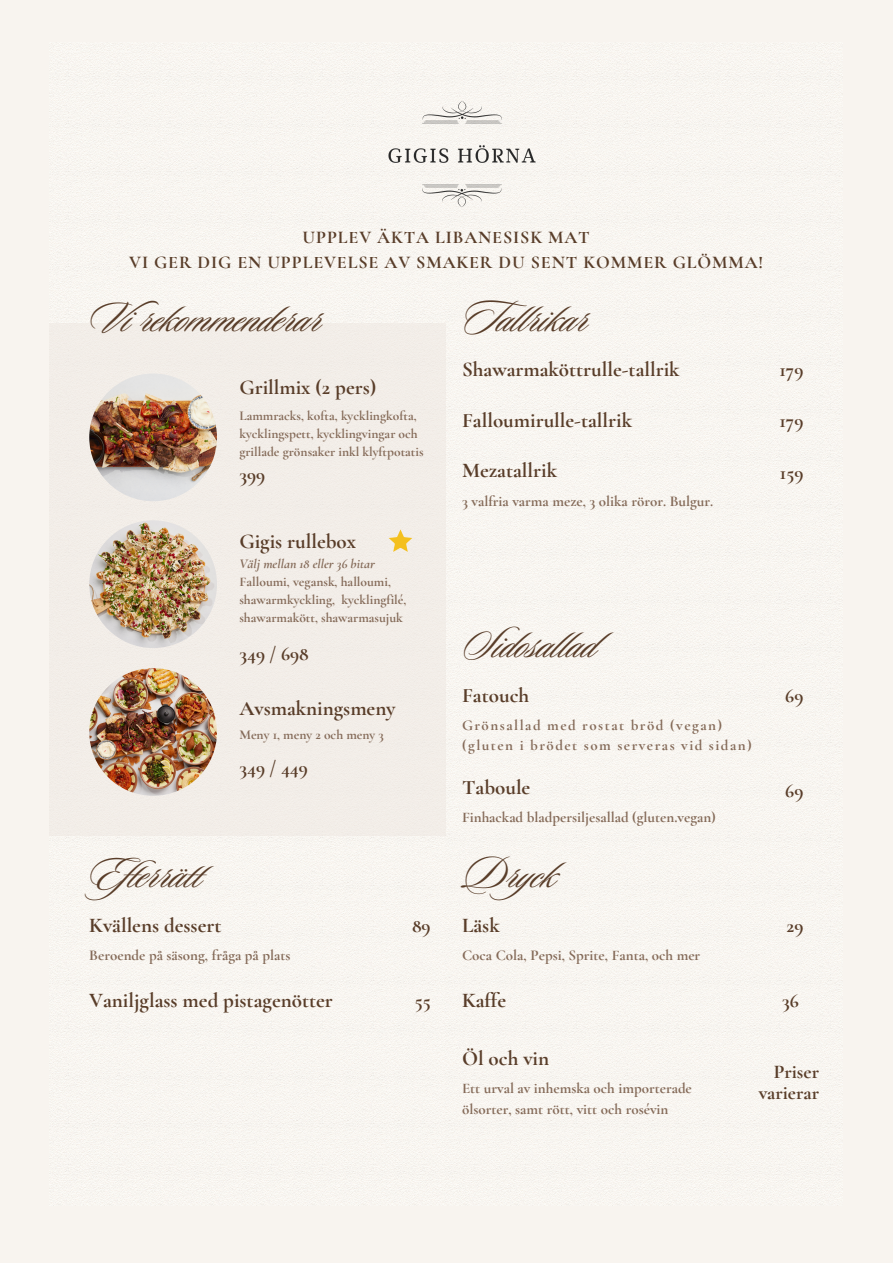
<style>
.page{position:relative;width:893px;height:1264px;background:#fff}
.page>*{position:absolute;margin:0;border:0;box-sizing:border-box;transform-origin:0 0}
.t1{font:46.5px "Sloop Script Pro";color:#593d29}
.t2{font:700 21px "Cormorant Garamond";color:#593d29}
.t3{font:700 19.5px/21.3px "Cormorant Garamond";color:#593d29;text-align:right}
.t4{font:700 18px "Cormorant Garamond";letter-spacing:.05em;color:#593d29}
.t5{font:700 15px/20.2px "Cormorant Garamond";color:#846a58}
.t6{font:700 15px "Cormorant Garamond";letter-spacing:.1em;color:#846a58}
.t7{font:700 13.5px/18px "Cormorant Garamond";color:#846a58}
.t8{font:italic 700 13.5px "Cormorant Garamond";color:#846a58}
</style>
<div class="page">
<div style="left:0;top:0;width:892px;height:1262px;background:#f8f4ef"></div>
<div style="left:50px;top:323px;width:396px;height:512px;background:#f2ede8"></div>
<img style="left:89px;top:373px;width:128px;height:128px;border-radius:50%">
<img style="left:89px;top:668px;width:128px;height:127px;border-radius:50%">
<img style="left:89px;top:520px;width:128px;height:128px;border-radius:50%">
<img style="left:370px;top:62px;width:182px;height:178px">
<svg style="left:389px;top:529px;width:23px;height:23px"></svg>
<p class="t4" style="left:302px;top:226px;width:289px">UPPLEV ÄKTA LIBANESISK MAT</p>
<p class="t4" style="left:129px;top:251px;width:635px">VI GER DIG EN UPPLEVELSE AV SMAKER DU SENT KOMMER GLÖMMA!</p>
<p class="t1" style="left:89px;top:294px;width:234px">Vi rekommenderar</p>
<p class="t1" style="left:462px;top:294px;width:127px">Tal rikar</p>
<p class="t2" style="left:239px;top:374px;width:138px">Grillmix (2 pers)</p>
<p class="t7" style="left:239px;top:406px;width:185px">Lammracks, kofta, kycklingkofta, kycklingspett, kycklingvingar och grillade grönsaker inkl klyftpotatis</p>
<p class="t3" style="left:239px;top:464px;width:27px">399</p>
<p class="t2" style="left:239px;top:528px;width:118px">Gigis rullebox</p>
<p class="t8" style="left:239px;top:556px;width:137px">Välj mellan 18 eller 36 bitar</p>
<p class="t7" style="left:239px;top:573px;width:168px">Falloumi, vegansk, halloumi, shawarmkyckling, kycklingfilé, shawarmakött, shawarmasujuk</p>
<p class="t3" style="left:239px;top:643px;width:71px">349 / 698</p>
<p class="t2" style="left:239px;top:696px;width:157px">Avsmakningsmeny</p>
<p class="t7" style="left:239px;top:725px;width:146px">Meny 1, meny 2 och meny 3</p>
<p class="t3" style="left:239px;top:757px;width:70px">349 / 449</p>
<p class="t2" style="left:462px;top:357px;width:219px">Shawarmaköttrulle-tallrik</p>
<p class="t2" style="left:462px;top:407px;width:171px">Falloumirulle-tallrik</p>
<p class="t2" style="left:462px;top:457px;width:96px">Mezatallrik</p>
<p class="t5" style="left:462px;top:490px;width:253px">3 valfria varma meze, 3 olika röror. Bulgur.</p>
<p class="t1" style="left:462px;top:619px;width:136px">Sidosal ad</p>
<p class="t2" style="left:462px;top:682px;width:69px">Fatouch</p>
<p class="t6" style="left:462px;top:715px;width:262px">Grönsallad med rostat bröd (vegan)</p>
<p class="t6" style="left:462px;top:736px;width:291px">(gluten i brödet som serveras vid sidan)</p>
<p class="t2" style="left:462px;top:775px;width:70px">Taboule</p>
<p class="t5" style="left:462px;top:807px;width:255px">Finhackad bladpersiljesallad (gluten.vegan)</p>
<p class="t1" style="left:89px;top:849px;width:106px">Efterrät</p>
<p class="t1" style="left:462px;top:849px;width:104px">Dryck</p>
<p class="t3" style="left:779px;top:359px;width:25px">179</p>
<p class="t3" style="left:779px;top:410px;width:25px">179</p>
<p class="t3" style="left:779px;top:462px;width:25px">159</p>
<p class="t3" style="left:785px;top:684px;width:20px">69</p>
<p class="t3" style="left:785px;top:780px;width:20px">69</p>
<p class="t2" style="left:89px;top:912px;width:134px">Kvällens dessert</p>
<p class="t2" style="left:462px;top:912px;width:39px">Läsk</p>
<p class="t3" style="left:412px;top:914px;width:20px">89</p>
<p class="t3" style="left:786px;top:914px;width:18px">29</p>
<p class="t5" style="left:89px;top:944px;width:203px">Beroende på säsong, fråga på plats</p>
<p class="t5" style="left:462px;top:944px;width:240px">Coca Cola, Pepsi, Sprite, Fanta, och mer</p>
<p class="t2" style="left:89px;top:987px;width:245px">Vaniljglass med pistagenötter</p>
<p class="t2" style="left:462px;top:987px;width:46px">Kaffe</p>
<p class="t3" style="left:414px;top:989px;width:17px">55</p>
<p class="t3" style="left:782px;top:989px;width:18px">36</p>
<p class="t2" style="left:462px;top:1046px;width:89px">Öl och vin</p>
<p class="t5" style="left:462px;top:1078px;width:231px">Ett urval av inhemska och importerade ölsorter, samt rött, vitt och rosévin</p>
<p class="t3" style="left:758px;top:1060px;width:62px">Priser varierar</p>
</div>
